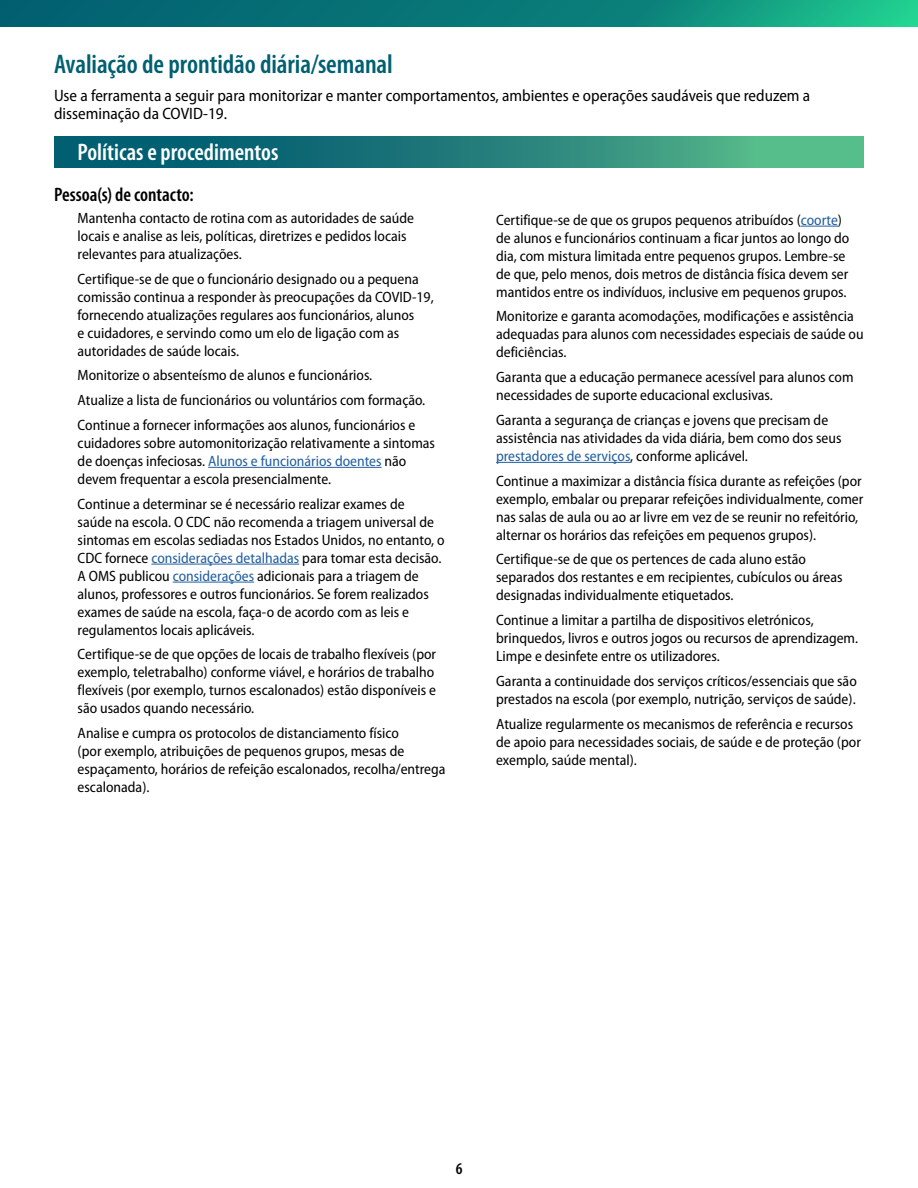
<style>
.page{position:relative;width:918px;height:1188px;background:#fff}
.page>*{position:absolute;margin:0;border:0;box-sizing:border-box;transform-origin:0 0}
.t1{font:600 condensed 27px "Myriad Pro";letter-spacing:-.005em;color:#006071}
.t2{font:600 condensed 24px "Myriad Pro";color:#fff}
.t3{font:600 condensed 19.5px "Myriad Pro";color:#000}
.t4{font:semi-condensed 16.5px/18px "Myriad Pro";color:#000}
.t5{font:600 condensed 16.5px "Myriad Pro";color:#000}
.t6{font:semi-condensed 15px/18px "Myriad Pro";color:#000}
.s1{color:#fff}
.s2{color:#215e9e}
</style>
<div class="page">
<svg style="left:0;top:0;width:918px;height:27px;background:#0a807a"></svg>
<svg style="left:54px;top:136px;width:810px;height:31px;background:#25837b"></svg>
<hr style="left:208px;top:467px;width:174px;height:1px;background:#215e9e">
<hr style="left:151px;top:564px;width:148px;height:1px;background:#215e9e">
<hr style="left:173px;top:582px;width:81px;height:1px;background:#215e9e">
<hr style="left:801px;top:226px;width:37px;height:1px;background:#215e9e">
<hr style="left:496px;top:462px;width:134px;height:1px;background:#215e9e">
<h1 class="t1" style="left:54px;top:48px;width:340px">Avaliação de prontidão diária/semanal</h1>
<p class="t4" style="left:54px;top:87px;width:758px">Use a ferramenta a seguir para monitorizar e manter comportamentos, ambientes e operações saudáveis que reduzem a disseminação da COVID-19.</p>
<h2 class="t2" style="left:78px;top:137px;width:202px">Políticas e procedimentos</h2>
<h3 class="t3" style="left:54px;top:183px;width:141px">Pessoa(s) de contacto:</h3>
<p class="t6" style="left:78px;top:209px;width:338px;text-indent:-24px"><span class="s1">•</span> Mantenha contacto de rotina com as autoridades de saúde locais e analise as leis, políticas, diretrizes e pedidos locais relevantes para atualizações.</p>
<p class="t6" style="left:78px;top:270px;width:358px;text-indent:-24px"><span class="s1">•</span> Certifique-se de que o funcionário designado ou a pequena comissão continua a responder às preocupações da COVID-19, fornecendo atualizações regulares aos funcionários, alunos<br>e cuidadores, e servindo como um elo de ligação com as autoridades de saúde locais.</p>
<p class="t6" style="left:54px;top:367px;width:320px"><span class="s1">•</span> Monitorize o absenteísmo de alunos e funcionários.</p>
<p class="t6" style="left:54px;top:391px;width:373px"><span class="s1">•</span> Atualize a lista de funcionários ou voluntários com formação.</p>
<p class="t6" style="left:78px;top:416px;width:359px;text-indent:-24px"><span class="s1">•</span> Continue a fornecer informações aos alunos, funcionários e cuidadores sobre automonitorização relativamente a sintomas de doenças infeciosas. <span class="s2">Alunos e funcionários doentes</span> não devem frequentar a escola presencialmente.</p>
<p class="t6" style="left:78px;top:495px;width:368px;text-indent:-24px"><span class="s1">•</span> Continue a determinar se é necessário realizar exames de<br>saúde na escola. O CDC não recomenda a triagem universal de sintomas em escolas sediadas nos Estados Unidos, no entanto, o CDC fornece <span class="s2">considerações detalhadas</span> para tomar esta decisão.<br>A OMS publicou <span class="s2">considerações</span> adicionais para a triagem de alunos, professores e outros funcionários. Se forem realizados exames de saúde na escola, faça-o de acordo com as leis e regulamentos locais aplicáveis.</p>
<p class="t6" style="left:78px;top:646px;width:360px;text-indent:-24px"><span class="s1">•</span> Certifique-se de que opções de locais de trabalho flexíveis (por exemplo, teletrabalho) conforme viável, e horários de trabalho flexíveis (por exemplo, turnos escalonados) estão disponíveis e são usados quando necessário.</p>
<p class="t6" style="left:78px;top:724px;width:369px;text-indent:-24px"><span class="s1">•</span> Analise e cumpra os protocolos de distanciamento físico<br>(por exemplo, atribuições de pequenos grupos, mesas de espaçamento, horários de refeição escalonados, recolha/entrega escalonada).</p>
<p class="t6" style="left:496px;top:211px;width:355px;text-indent:-24px"><span class="s1">•</span> Certifique-se de que os grupos pequenos atribuídos (<span class="s2">coorte</span>) de alunos e funcionários continuam a ficar juntos ao longo do dia, com mistura limitada entre pequenos grupos. Lembre-se de que, pelo menos, dois metros de distância física devem ser mantidos entre os indivíduos, inclusive em pequenos grupos.</p>
<p class="t6" style="left:496px;top:308px;width:369px;text-indent:-24px"><span class="s1">•</span> Monitorize e garanta acomodações, modificações e assistência adequadas para alunos com necessidades especiais de saúde ou deficiências.</p>
<p class="t6" style="left:496px;top:368px;width:359px;text-indent:-24px"><span class="s1">•</span> Garanta que a educação permanece acessível para alunos com necessidades de suporte educacional exclusivas.</p>
<p class="t6" style="left:496px;top:411px;width:347px;text-indent:-24px"><span class="s1">•</span> Garanta a segurança de crianças e jovens que precisam de assistência nas atividades da vida diária, bem como dos seus <span class="s2">prestadores de serviços</span>, conforme aplicável.</p>
<p class="t6" style="left:496px;top:472px;width:369px;text-indent:-24px"><span class="s1">•</span> Continue a maximizar a distância física durante as refeições (por exemplo, embalar ou preparar refeições individualmente, comer nas salas de aula ou ao ar livre em vez de se reunir no refeitório, alternar os horários das refeições em pequenos grupos).</p>
<p class="t6" style="left:496px;top:551px;width:348px;text-indent:-24px"><span class="s1">•</span> Certifique-se de que os pertences de cada aluno estão separados dos restantes e em recipientes, cubículos ou áreas designadas individualmente etiquetados.</p>
<p class="t6" style="left:496px;top:611px;width:364px;text-indent:-24px"><span class="s1">•</span> Continue a limitar a partilha de dispositivos eletrónicos, brinquedos, livros e outros jogos ou recursos de aprendizagem.<br>Limpe e desinfete entre os utilizadores.</p>
<p class="t6" style="left:472px;top:672px;width:386px;text-align:right"><span class="s1">•</span> Garanta a continuidade dos serviços críticos/essenciais que são prestados na escola (por exemplo, nutrição, serviços de saúde).</p>
<p class="t6" style="left:496px;top:715px;width:366px;text-indent:-24px"><span class="s1">•</span> Atualize regularmente os mecanismos de referência e recursos de apoio para necessidades sociais, de saúde e de proteção (por exemplo, saúde mental).</p>
<p class="t5" style="left:456px;top:1158px;width:8px">6</p>
</div>
